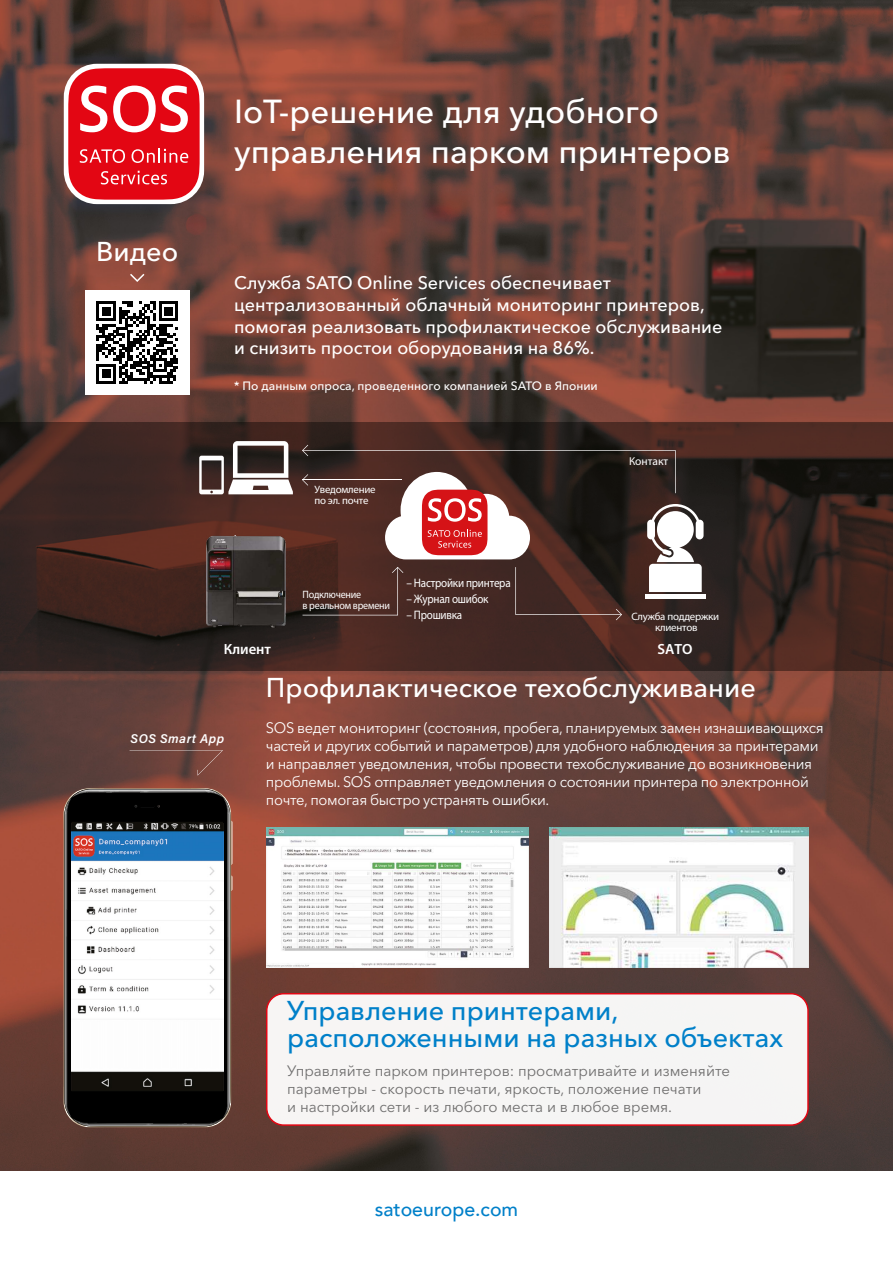
<style>
.page{position:relative;width:893px;height:1263px;background:#fff}
.page>*{position:absolute;margin:0;border:0;box-sizing:border-box;transform-origin:0 0}
.t1{font:500 33px/39.6px "Avenir Next Cyr";color:#fff}
.t2{font:500 27px/27px "Avenir Next Cyr";color:#0080c9}
.t3{font:500 27px "Avenir Next Cyr";color:#fff}
.t4{font:500 19.5px "Avenir";color:#0080c9}
.t5{font:500 18px/21.6px "Avenir Next Cyr";color:#fff}
.t6{font:15px/18px "Avenir Next Cyr";letter-spacing:-.025em;color:#fff}
.t7{font:15px/18px "Avenir Next Cyr";color:#706f6f}
.t8{font:600 14.7px "Myriad Pro";color:#fff}
.t9{font:italic 600 12.75px "Acumin Pro";letter-spacing:.04em;color:#fff}
.t10{font:12.3px "Myriad Pro";letter-spacing:-.02em;color:#fff;scale:.9 1}
.t11{font:500 12px "Avenir Next Cyr";color:#fff}
.t12{font:11.55px "Myriad Pro";color:#fff}
.t13{font:10.65px/11.6px "Myriad Pro";letter-spacing:-.02em;color:#fff}
.t14{font:10.65px/11.6px "Myriad Pro";letter-spacing:-.02em;color:#fff;scale:.95 1}
</style>
<div class="page">
<img style="left:0;top:0;width:893px;height:1171px">
<div style="left:64px;top:64px;width:140px;height:140px;background:#fff;border-radius:33px"></div>
<svg style="left:68px;top:68px;width:132px;height:132px;background:#e63640"></svg>
<div style="left:85px;top:290px;width:104px;height:105px;background:#fff"></div>
<svg style="left:97px;top:301px;width:81px;height:82px"></svg>
<svg style="left:128px;top:272px;width:18px;height:11px"></svg>
<svg style="left:0;top:422px;width:893px;height:249px;background:#3c2520"></svg>
<img style="left:549px;top:827px;width:260px;height:140px">
<img style="left:266px;top:827px;width:262px;height:140px">
<svg style="left:64px;top:788px;width:169px;height:339px;background:#272321"></svg>
<svg style="left:130px;top:750px;width:93px;height:26px;background:#71473f"></svg>
<img style="left:71px;top:822px;width:152px;height:269px">
<div style="left:267px;top:994px;width:541px;height:131px;background:#f6f5f4;border-radius:17px"></div>
<div style="left:266px;top:993px;width:543px;height:133px;border:2px solid #e30613;border-radius:17px"></div>
<div style="left:645px;top:594px;width:61px;height:5px;background:#fff"></div>
<svg style="left:199px;top:441px;width:94px;height:53px"></svg>
<svg style="left:302px;top:445px;width:402px;height:175px;background:#60433e"></svg>
<img style="left:207px;top:535px;width:78px;height:93px">
<h2 class="t3" style="left:96px;top:235px;width:83px">Видео</h2>
<h1 class="t1" style="left:234px;top:92px;width:498px">IoT-решение для удобного управления парком принтеров</h1>
<p class="t5" style="left:234px;top:272px;width:490px">Служба SATO Online Services обеспечивает централизованный облачный мониторинг принтеров, помогая реализовать профилактическое обслуживание и снизить простои оборудования на 86%.</p>
<p class="t11" style="left:234px;top:379px;width:365px">* По данным опроса, проведенного компанией SATO в Японии</p>
<p class="t13" style="left:314px;top:484px;width:63px">Уведомление по эл. почте</p>
<p class="t14" style="left:302px;top:589px;width:94px">Подключение<br>в реальном времени</p>
<p class="t10" style="left:406px;top:579px;width:117px">– Настройки принтера</p>
<p class="t10" style="left:406px;top:594px;width:93px">– Журнал ошибок</p>
<p class="t10" style="left:406px;top:610px;width:64px">– Прошивка</p>
<p class="t12" style="left:629px;top:457px;width:41px">Контакт</p>
<p class="t13" style="left:631px;top:611px;width:89px;text-align:center">Служба поддержки клиентов</p>
<p class="t8" style="left:224px;top:640px;width:49px">Клиент</p>
<p class="t8" style="left:657px;top:640px;width:37px">SATO</p>
<p class="t9" style="left:131px;top:734px;width:95px">SOS Smart App</p>
<h2 class="t3" style="left:266px;top:671px;width:491px">Профилактическое техобслуживание</h2>
<p class="t6" style="left:266px;top:718px;width:559px">SOS ведет мониторинг (состояния, пробега, планируемых замен изнашивающихся частей и других событий и параметров) для удобного наблюдения за принтерами и направляет уведомления, чтобы провести техобслуживание до возникновения проблемы. SOS отправляет уведомления о состоянии принтера по электронной почте, помогая быстро устранять ошибки.</p>
<h2 class="t2" style="left:287px;top:997px;width:497px">Управление принтерами, расположенными на разных объектах</h2>
<p class="t7" style="left:287px;top:1061px;width:444px">Управляйте парком принтеров: просматривайте и изменяйте параметры - скорость печати, яркость, положение печати<br>и настройки сети - из любого места и в любое время.</p>
<h3 class="t4" style="left:375px;top:1201px;width:145px">satoeurope.com</h3>
</div>
